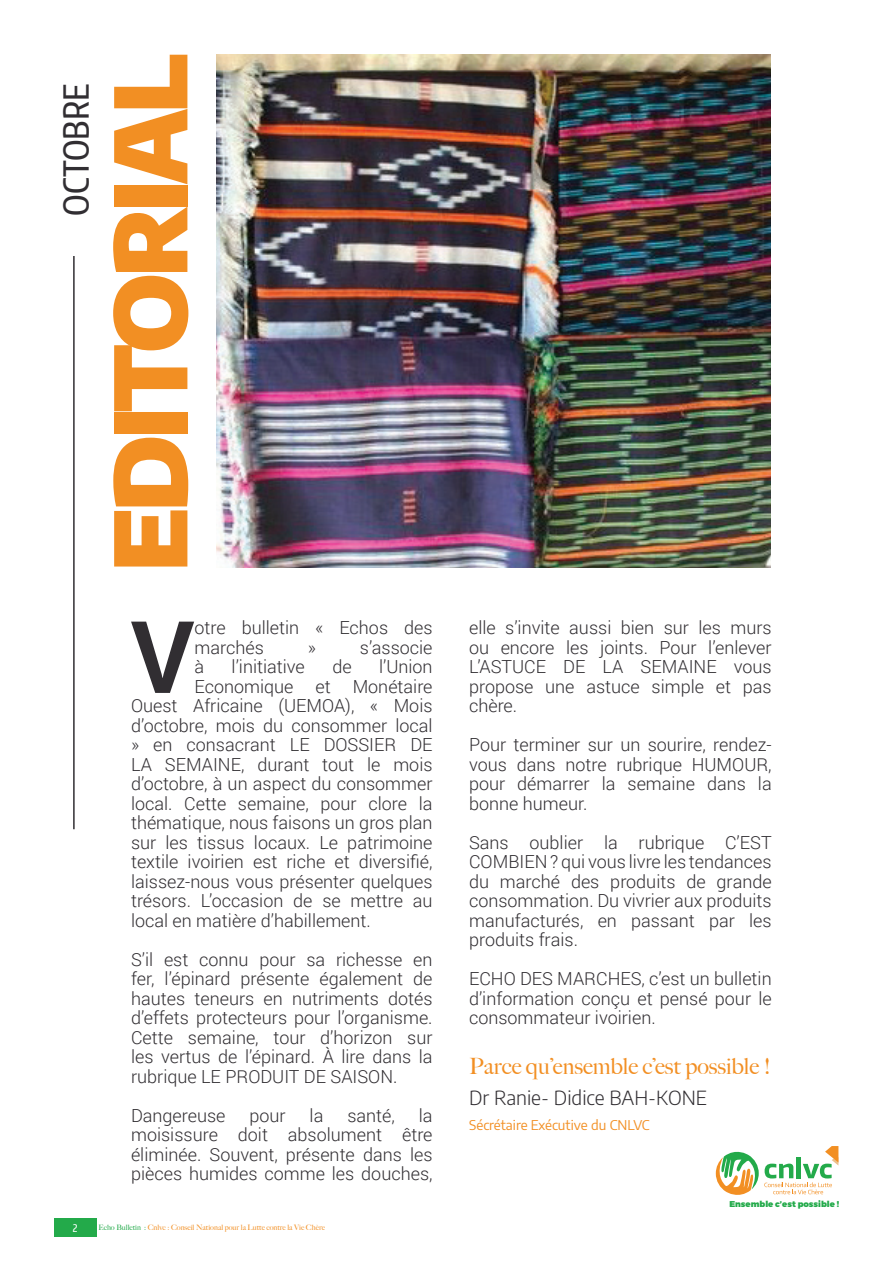
<style>
.page{position:relative;width:893px;height:1263px;background:#fff}
.page>*{position:absolute;margin:0;border:0;box-sizing:border-box;transform-origin:0 0}
.t1{font:700 100.35px "Roboto";color:#312e32}
.t2{font:900 99px "Encode Sans";letter-spacing:-.05em;color:#f28f23}
.t3{font:500 34.5px "Encode Sans Compressed";color:#312e32}
.t4{font:500 22.5px "Big Caslon";color:#f28f23}
.t5{font:300 19.5px "Encode Sans";color:#312e32}
.t6{font:300 18px/19.5px "Roboto";color:#312e32;text-align:justify}
.t7{font:13.5px "Encode Sans";color:#f28f23}
.t8{font:500 10.5px "Encode Sans Compressed";color:#fff}
.t9{font:900 8.4px "Montserrat";color:#23aa4a}
.t10{font:500 7.5px "Big Caslon";color:#f28f23}
.s1{color:#23aa4a}
</style>
<div class="page">
<div style="left:54px;top:1218px;width:42px;height:19px;background:#23aa4a"></div>
<img style="left:217px;top:54px;width:554px;height:513px">
<hr style="left:73px;top:256px;width:2px;height:573px;background:#312e32">
<svg style="left:715px;top:1146px;width:123px;height:49px"></svg>
<h3 class="t3" style="left:53px;top:216px;width:134px;rotate:-90deg">OCTOBRE</h3>
<h2 class="t2" style="left:72px;top:572px;width:519px;rotate:-90deg">EDITORIAL</h2>
<h1 class="t1" style="left:131px;top:586px;width:65px">V</h1>
<p class="t6" style="left:195px;top:618px;width:240px">otre bulletin « Echos des marchés</p>
<p class="t6" style="left:308px;top:637px;width:10px">»</p>
<p class="t6" style="left:360px;top:637px;width:74px">s’associe</p>
<p class="t6" style="left:195px;top:657px;width:11px">à</p>
<p class="t6" style="left:232px;top:657px;width:75px">l’initiative</p>
<p class="t6" style="left:332px;top:657px;width:21px">de</p>
<p class="t6" style="left:379px;top:657px;width:55px">l’Union</p>
<p class="t6" style="left:195px;top:676px;width:240px">Economique et Monétaire</p>
<p class="t6" style="left:131px;top:696px;width:303px">Ouest Africaine (UEMOA), « Mois</p>
<p class="t6" style="left:131px;top:715px;width:303px">d’octobre, mois du consommer local</p>
<p class="t6" style="left:131px;top:735px;width:303px">» en consacrant LE DOSSIER DE</p>
<p class="t6" style="left:131px;top:754px;width:303px">LA SEMAINE, durant tout le mois</p>
<p class="t6" style="left:131px;top:774px;width:303px">d’octobre, à un aspect du consommer</p>
<p class="t6" style="left:131px;top:793px;width:303px">local. Cette semaine, pour clore la</p>
<p class="t6" style="left:131px;top:813px;width:303px">thématique, nous faisons un gros plan</p>
<p class="t6" style="left:131px;top:832px;width:303px">sur les tissus locaux. Le patrimoine</p>
<p class="t6" style="left:131px;top:852px;width:303px">textile ivoirien est riche et diversifié,</p>
<p class="t6" style="left:131px;top:871px;width:303px">laissez-nous vous présenter quelques</p>
<p class="t6" style="left:131px;top:891px;width:303px">trésors. L’occasion de se mettre au</p>
<p class="t6" style="left:131px;top:910px;width:241px">local en matière d’habillement.</p>
<p class="t6" style="left:131px;top:949px;width:303px">S’il est connu pour sa richesse en fer, l’épinard présente également de hautes teneurs en nutriments dotés d’effets protecteurs pour l’organisme.<br>Cette semaine, tour d’horizon sur les vertus de l’épinard. À lire dans la rubrique LE PRODUIT DE SAISON.</p>
<p class="t6" style="left:131px;top:1105px;width:96px">Dangereuse</p>
<p class="t6" style="left:249px;top:1105px;width:38px">pour</p>
<p class="t6" style="left:310px;top:1105px;width:15px">la</p>
<p class="t6" style="left:347px;top:1105px;width:49px">santé,</p>
<p class="t6" style="left:131px;top:1105px;width:303px;text-indent:288px">la moisissure doit absolument être éliminée. Souvent, présente dans les pièces humides comme les douches,</p>
<p class="t8" style="left:73px;top:1221px;width:6px">2</p>
<p class="t10" style="left:98px;top:1221px;width:228px"><span class="s1">Echo Bulletin :</span> Cnlvc : Conseil National pour la Lutte contre la Vie Chère</p>
<p class="t6" style="left:469px;top:617px;width:304px">elle s’invite aussi bien sur les murs ou encore les joints. Pour l’enlever L’ASTUCE DE LA SEMAINE vous propose une astuce simple et pas chère.</p>
<p class="t6" style="left:469px;top:734px;width:304px">Pour terminer sur un sourire, rendez&shy;vous dans notre rubrique HUMOUR, pour démarrer la semaine dans la bonne humeur.</p>
<p class="t6" style="left:469px;top:832px;width:304px">Sans oublier la rubrique C’EST COMBIEN ? qui vous livre les tendances du marché des produits de grande consommation. Du vivrier aux produits manufacturés, en passant par les produits frais.</p>
<p class="t6" style="left:469px;top:968px;width:304px">ECHO DES MARCHES, c’est un bulletin d’information conçu et pensé pour le consommateur ivoirien.</p>
<p class="t4" style="left:469px;top:1047px;width:303px">Parce qu’ensemble c’est possible !</p>
<p class="t5" style="left:469px;top:1084px;width:239px">Dr Ranie- Didice BAH-KONE</p>
<p class="t7" style="left:469px;top:1115px;width:182px">Sécrétaire Exécutive du CNLVC</p>
<p class="t9" style="left:729px;top:1199px;width:111px">Ensemble c’est possible !</p>
</div>
